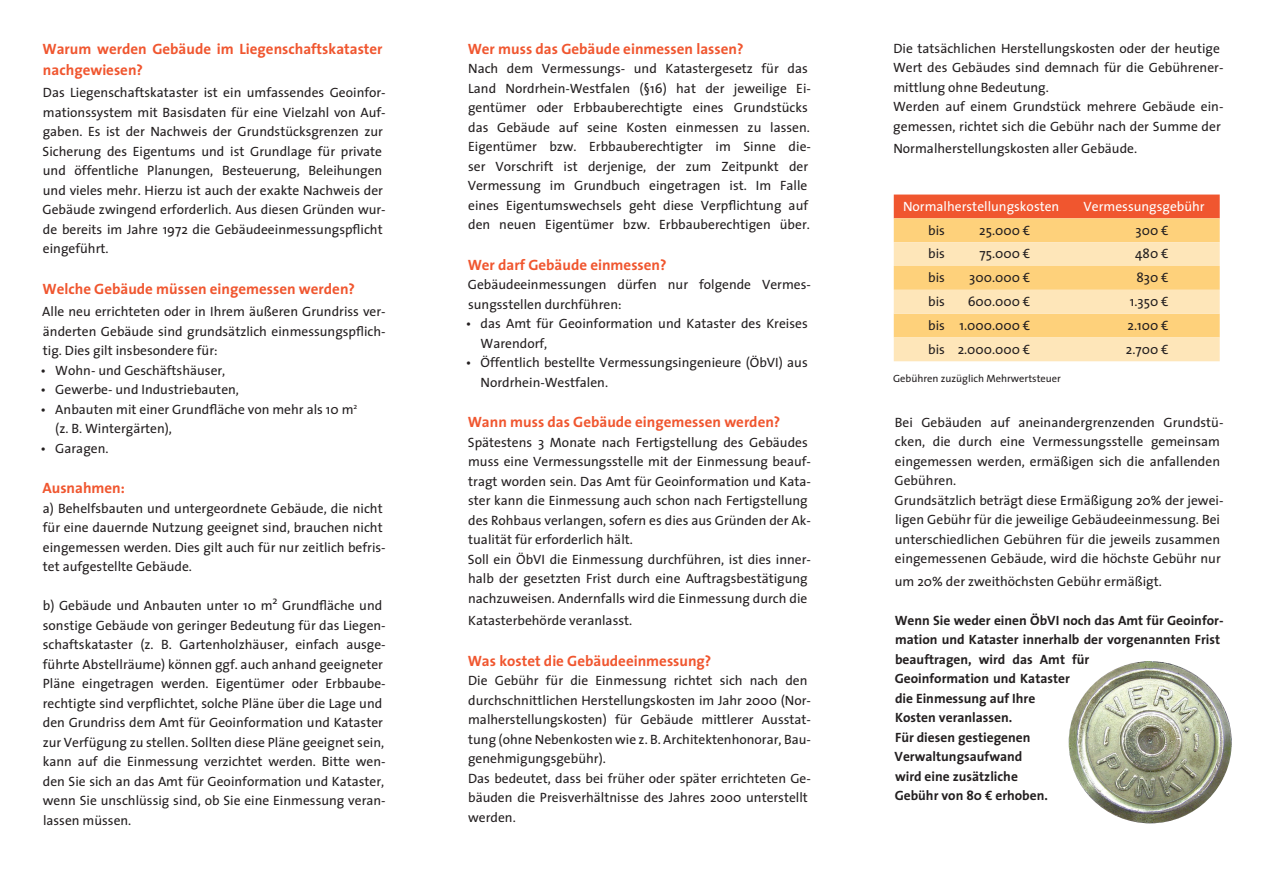
<style>
.page{position:relative;width:1263px;height:893px;background:#fff}
.page>*{position:absolute;margin:0;border:0;box-sizing:border-box;transform-origin:0 0}
.t1{font:700 15px/21px "The Sans";color:#f0562f}
.t2{font:13.5px/19.5px "The Sans";color:#231f20}
.t3{font:700 13.5px/19.5px "The Sans";color:#231f20}
.t4{font:13.5px "The Sans";color:#fff}
.t5{font:10.5px "The Sans";color:#231f20}
</style>
<div class="page">
<img style="left:1069px;top:661px;width:163px;height:162px">
<svg style="left:894px;top:195px;width:326px;height:166px;background:#fcc98b"></svg>
<p class="t1" style="left:42px;top:38px;width:342px">Warum werden Gebäude im Liegenschaftskataster nachgewiesen?</p>
<p class="t2" style="left:43px;top:83px;width:345px">Das Liegenschaftskataster ist ein umfassendes Geoinfor&shy;mationssystem mit Basisdaten für eine Vielzahl von Auf&shy;gaben. Es ist der Nachweis der Grundstücksgrenzen zur Sicherung des Eigentums und ist Grundlage für private und öffentliche Planungen, Besteuerung, Beleihungen und vieles mehr. Hierzu ist auch der exakte Nachweis der Gebäude zwingend erforderlich. Aus diesen Gründen wur&shy;de bereits im Jahre 1972 die Gebäudeeinmessungspflicht eingeführt.</p>
<p class="t1" style="left:42px;top:278px;width:314px">Welche Gebäude müssen eingemessen werden?</p>
<p class="t2" style="left:42px;top:302px;width:345px;text-align:justify">Alle neu errichteten oder in Ihrem äußeren Grundriss ver&shy;änderten Gebäude sind grundsätzlich einmessungspflich&shy;tig. Dies gilt insbesondere für:</p>
<p class="t2" style="left:41px;top:361px;width:186px">• Wohn- und Geschäftshäuser,</p>
<p class="t2" style="left:41px;top:380px;width:200px">• Gewerbe- und Industriebauten,</p>
<p class="t2" style="left:55px;top:400px;width:304px;text-indent:-15px">• Anbauten mit einer Grundfläche von mehr als 10 m<sup>2 </sup>(z. B. Wintergärten),</p>
<p class="t2" style="left:41px;top:439px;width:69px">• Garagen.</p>
<p class="t1" style="left:42px;top:478px;width:84px">Ausnahmen:</p>
<p class="t2" style="left:43px;top:499px;width:344px">a) Behelfsbauten und untergeordnete Gebäude, die nicht für eine dauernde Nutzung geeignet sind, brauchen nicht eingemessen werden. Dies gilt auch für nur zeitlich befris&shy;tet aufgestellte Gebäude.</p>
<p class="t2" style="left:43px;top:596px;width:345px">b) Gebäude und Anbauten unter 10 m<sup>2</sup> Grundfläche und sonstige Gebäude von geringer Bedeutung für das Liegen&shy;schaftskataster (z. B. Gartenholzhäuser, einfach ausge&shy;führte Abstellräume) können ggf. auch anhand geeigneter Pläne eingetragen werden. Eigentümer oder Erbbaube&shy;rechtigte sind verpflichtet, solche Pläne über die Lage und den Grundriss dem Amt für Geoinformation und Kataster zur Verfügung zu stellen. Sollten diese Pläne geeignet sein, kann auf die Einmessung verzichtet werden. Bitte wen&shy;den Sie sich an das Amt für Geoinformation und Kataster, wenn Sie unschlüssig sind, ob Sie eine Einmessung veran&shy;lassen müssen.</p>
<p class="t1" style="left:468px;top:38px;width:277px">Wer muss das Gebäude einmessen lassen?</p>
<p class="t2" style="left:468px;top:59px;width:345px">Nach dem Vermessungs- und Katastergesetz für das Land Nordrhein-Westfalen (§16) hat der jeweilige Ei&shy;gentümer oder Erbbauberechtigte eines Grundstücks das Gebäude auf seine Kosten einmessen zu lassen.<br>Eigentümer bzw. Erbbauberechtigter im Sinne die&shy;ser Vorschrift ist derjenige, der zum Zeitpunkt der Vermessung im Grundbuch eingetragen ist. Im Falle eines Eigentumswechsels geht diese Verpflichtung auf den neuen Eigentümer bzw. Erbbauberechtigen über.</p>
<p class="t1" style="left:468px;top:254px;width:200px">Wer darf Gebäude einmessen?</p>
<p class="t2" style="left:468px;top:275px;width:345px">Gebäudeeinmessungen dürfen nur folgende Vermes&shy;sungsstellen durchführen:</p>
<p class="t2" style="left:480px;top:314px;width:329px;text-indent:-15px">• das Amt für Geoinformation und Kataster des Kreises<br>Warendorf,</p>
<p class="t2" style="left:480px;top:353px;width:329px;text-indent:-15px">• Öffentlich bestellte Vermessungsingenieure (ÖbVI) aus<br>Nordrhein-Westfalen.</p>
<p class="t1" style="left:468px;top:412px;width:314px">Wann muss das Gebäude eingemessen werden?</p>
<p class="t2" style="left:468px;top:433px;width:345px">Spätestens 3 Monate nach Fertigstellung des Gebäudes muss eine Vermessungsstelle mit der Einmessung beauf&shy;tragt worden sein. Das Amt für Geoinformation und Kata&shy;ster kann die Einmessung auch schon nach Fertigstellung des Rohbaus verlangen, sofern es dies aus Gründen der Ak&shy;tualität für erforderlich hält.<br>Soll ein ÖbVI die Einmessung durchführen, ist dies inner&shy;halb der gesetzten Frist durch eine Auftragsbestätigung nachzuweisen. Andernfalls wird die Einmessung durch die</p>
<p class="t2" style="left:468px;top:611px;width:166px">Katasterbehörde veranlasst.</p>
<p class="t1" style="left:468px;top:650px;width:245px">Was kostet die Gebäudeeinmessung?</p>
<p class="t2" style="left:468px;top:671px;width:344px">Die Gebühr für die Einmessung richtet sich nach den durchschnittlichen Herstellungskosten im Jahr 2000 (Nor&shy;malherstellungskosten) für Gebäude mittlerer Ausstat&shy;tung (ohne Nebenkosten wie z. B. Architektenhonorar, Bau&shy;genehmigungsgebühr).<br>Das bedeutet, dass bei früher oder später errichteten Ge&shy;bäuden die Preisverhältnisse des Jahres 2000 unterstellt werden.</p>
<p class="t2" style="left:893px;top:38px;width:332px">Die tatsächlichen Herstellungskosten oder der heutige Wert des Gebäudes sind demnach für die Gebührener&shy;mittlung ohne Bedeutung.<br>Werden auf einem Grundstück mehrere Gebäude ein&shy;gemessen, richtet sich die Gebühr nach der Summe der</p>
<p class="t2" style="left:893px;top:139px;width:245px">Normalherstellungskosten aller Gebäude.</p>
<p class="t4" style="left:903px;top:197px;width:158px">Normalherstellungskosten</p>
<p class="t4" style="left:1083px;top:197px;width:123px">Vermessungsgebühr</p>
<p class="t2" style="left:928px;top:220px;width:18px">bis</p>
<p class="t2" style="left:979px;top:220px;width:53px">25.000 €</p>
<p class="t2" style="left:1135px;top:220px;width:35px">300 €</p>
<p class="t2" style="left:928px;top:244px;width:18px">bis</p>
<p class="t2" style="left:979px;top:244px;width:52px">75.000 €</p>
<p class="t2" style="left:1135px;top:244px;width:35px">480 €</p>
<p class="t2" style="left:928px;top:268px;width:18px">bis</p>
<p class="t2" style="left:969px;top:268px;width:63px">300.000 €</p>
<p class="t2" style="left:1136px;top:268px;width:34px">830 €</p>
<p class="t2" style="left:928px;top:292px;width:18px">bis</p>
<p class="t2" style="left:968px;top:292px;width:64px">600.000 €</p>
<p class="t2" style="left:1130px;top:292px;width:40px">1.350 €</p>
<p class="t2" style="left:928px;top:316px;width:104px">bis 1.000.000 €</p>
<p class="t2" style="left:1127px;top:316px;width:43px">2.100 €</p>
<p class="t2" style="left:928px;top:339px;width:104px">bis 2.000.000 €</p>
<p class="t2" style="left:1126px;top:339px;width:44px">2.700 €</p>
<p class="t5" style="left:893px;top:372px;width:169px">Gebühren zuzüglich Mehrwertsteuer</p>
<p class="t2" style="left:894px;top:413px;width:330px">Bei Gebäuden auf aneinandergrenzenden Grundstü&shy;cken, die durch eine Vermessungsstelle gemeinsam eingemessen werden, ermäßigen sich die anfallenden Gebühren.<br>Grundsätzlich beträgt diese Ermäßigung 20% der jewei&shy;ligen Gebühr für die jeweilige Gebäudeeinmessung. Bei unterschiedlichen Gebühren für die jeweils zusammen eingemessenen Gebäude, wird die höchste Gebühr nur</p>
<p class="t2" style="left:895px;top:572px;width:268px">um 20% der zweithöchsten Gebühr ermäßigt.</p>
<p class="t3" style="left:894px;top:611px;width:330px">Wenn Sie weder einen ÖbVI noch das Amt für Geoinfor&shy;mation und Kataster innerhalb der vorgenannten Frist beauftragen, wird das Amt für<br>Geoinformation und Kataster<br>die Einmessung auf Ihre<br>Kosten veranlassen.<br>Für diesen gestiegenen<br>Verwaltungsaufwand<br>wird eine zusätzliche<br>Gebühr von 80 € erhoben.</p>
</div>
